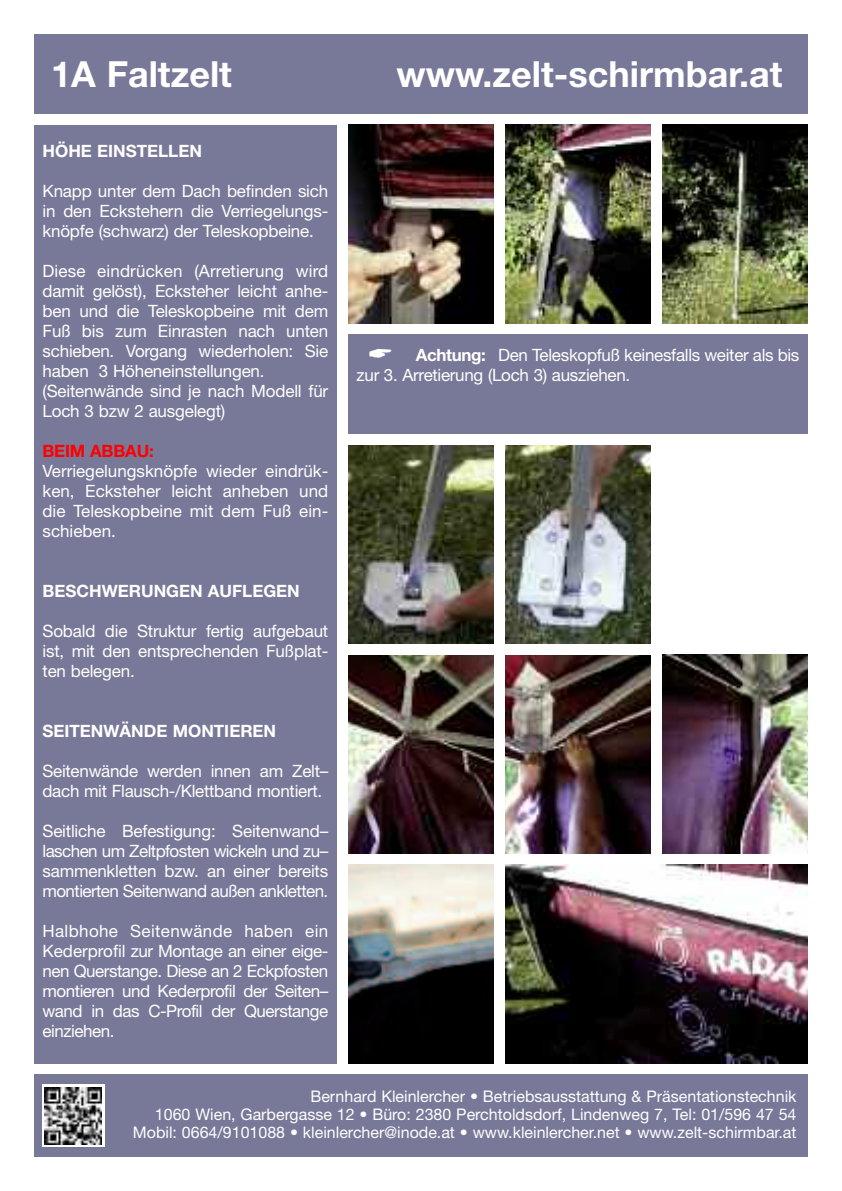
<style>
.page{position:relative;width:842px;height:1191px;background:#fff}
.page>*{position:absolute;margin:0;border:0;box-sizing:border-box;transform-origin:0 0}
.t1{font:700 36px "Helvetica Neue";color:#fff}
.t2{font:17px/20px "Helvetica Neue";letter-spacing:-.01em;color:#fff;text-align:justify}
.t3{font:700 17px "Helvetica Neue";color:#fff}
.t4{font:700 17px "Helvetica Neue";letter-spacing:-.01em;color:#f00}
.t5{font:16px/18px "Helvetica Neue";color:#fff;text-align:right}
.s1{font-weight:700}
</style>
<div class="page">
<div style="left:34px;top:34px;width:774px;height:79px;background:#787898"></div>
<div style="left:34px;top:1074px;width:774px;height:83px;background:#787898"></div>
<svg style="left:43px;top:1084px;width:62px;height:63px"></svg>
<img style="left:45px;top:1087px;width:57px;height:57px">
<img style="left:348px;top:125px;width:146px;height:198px">
<img style="left:348px;top:445px;width:146px;height:198px">
<img style="left:348px;top:655px;width:146px;height:198px">
<img style="left:348px;top:865px;width:146px;height:198px">
<img style="left:506px;top:865px;width:302px;height:198px">
<img style="left:505px;top:125px;width:146px;height:198px">
<img style="left:505px;top:445px;width:146px;height:198px">
<img style="left:505px;top:655px;width:146px;height:198px">
<div style="left:348px;top:334px;width:460px;height:100px;background:#787898"></div>
<div style="left:34px;top:125px;width:303px;height:938px;background:#787898"></div>
<img style="left:662px;top:125px;width:146px;height:198px">
<img style="left:662px;top:655px;width:146px;height:198px">
<h1 class="t1" style="left:51px;top:61px;width:182px">1A Faltzelt</h1>
<h1 class="t1" style="left:397px;top:61px;width:387px">www.zelt-schirmbar.at</h1>
<p class="t3" style="left:43px;top:145px;width:161px">HÖHE EINSTELLEN</p>
<p class="t2" style="left:43px;top:182px;width:287px">Knapp unter dem Dach befinden sich in den Eckstehern die Verriegelungs&shy;knöpfe (schwarz) der Teleskopbeine.</p>
<p class="t2" style="left:43px;top:262px;width:287px;text-align:left">Diese eindrücken (Arretierung wird damit gelöst), Ecksteher leicht anhe&shy;ben und die Teleskopbeine mit dem Fuß bis zum Einrasten nach unten schieben. Vorgang wiederholen: Sie haben 3 Höheneinstellungen. (Seitenwände sind je nach Modell für Loch 3 bzw 2 ausgelegt)</p>
<p class="t4" style="left:43px;top:445px;width:113px">BEIM ABBAU:</p>
<p class="t2" style="left:43px;top:462px;width:287px">Verriegelungsknöpfe wieder eindrük&shy;ken, Ecksteher leicht anheben und die Teleskopbeine mit dem Fuß ein&shy;schieben.</p>
<p class="t3" style="left:43px;top:585px;width:259px">BESCHWERUNGEN AUFLEGEN</p>
<p class="t2" style="left:43px;top:622px;width:287px">Sobald die Struktur fertig aufgebaut ist, mit den entsprechenden Fußplat&shy;ten belegen.</p>
<p class="t3" style="left:43px;top:725px;width:235px">SEITENWÄNDE MONTIEREN</p>
<p class="t2" style="left:43px;top:762px;width:287px">Seitenwände werden innen am Zelt– dach mit Flausch-/Klettband montiert.</p>
<p class="t2" style="left:43px;top:822px;width:287px">Seitliche Befestigung: Seitenwand– laschen um Zeltpfosten wickeln und zu– sammenkletten bzw. an einer bereits montierten Seitenwand außen ankletten.</p>
<p class="t2" style="left:43px;top:922px;width:287px">Halbhohe Seitenwände haben ein Kederprofil zur Montage an einer eige&shy;nen Querstange. Diese an 2 Eckpfosten montieren und Kederprofil der Seiten– wand in das C-Profil der Querstange einziehen.</p>
<p class="t2" style="left:357px;top:346px;width:444px;text-indent:59px"><span class="s1">Achtung:</span> Den Teleskopfuß keinesfalls weiter als bis zur 3. Arretierung (Loch 3) ausziehen.</p>
<p class="t5" style="left:133px;top:1089px;width:665px">Bernhard Kleinlercher • Betriebsausstattung &amp; Präsentationstechnik<br>1060 Wien, Garbergasse 12 • Büro: 2380 Perchtoldsdorf, Lindenweg 7, Tel: 01/596 47 54<br>Mobil: 0664/9101088 • kleinlercher@inode.at • www.kleinlercher.net • www.zelt-schirmbar.at</p>
</div>
